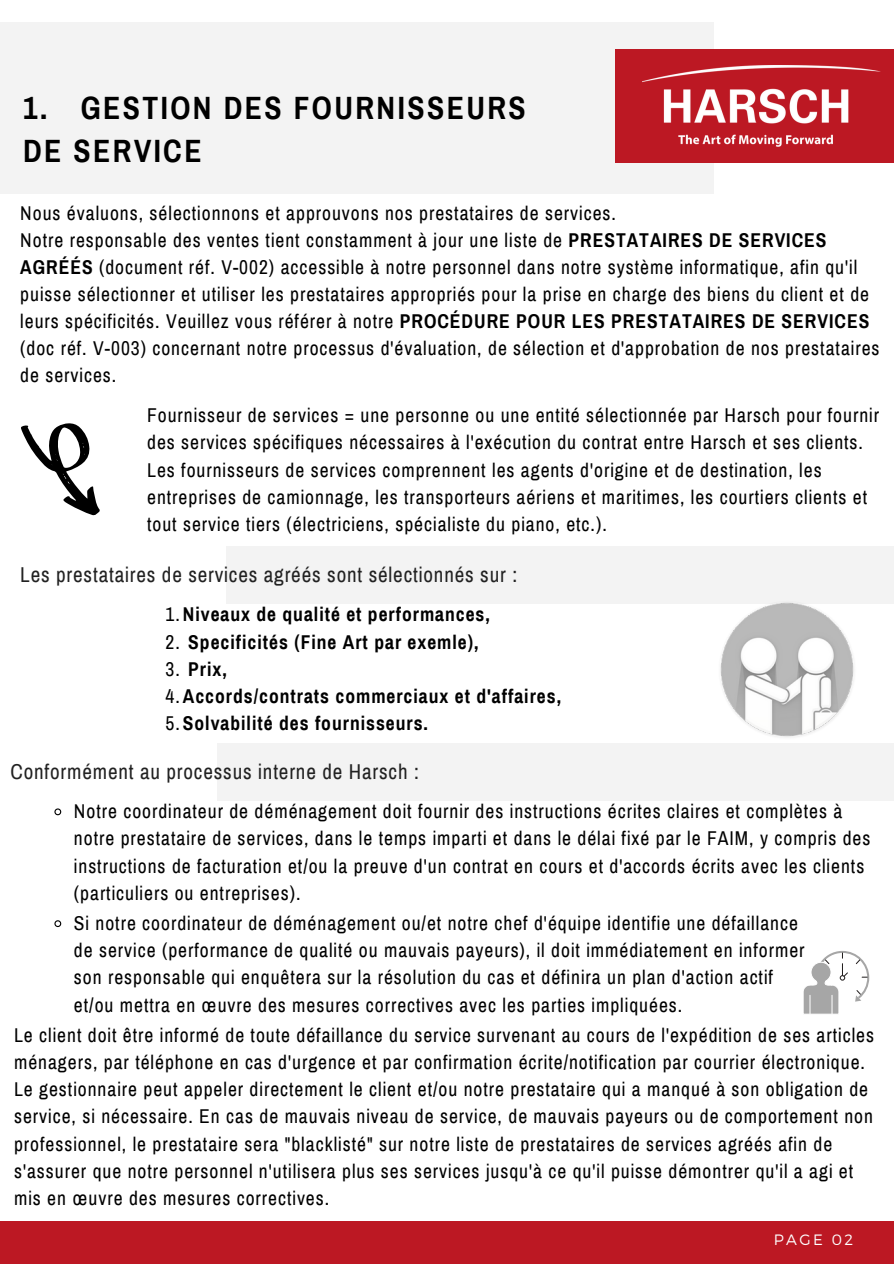
<style>
.page{position:relative;width:894px;height:1264px;background:#fff}
.page>*{position:absolute;margin:0;border:0;box-sizing:border-box;transform-origin:0 0}
.t1{font:700 31.5px/43.3px "Archivo Narrow";letter-spacing:.075em;color:#000}
.t2{font:21px "Archivo Narrow";letter-spacing:.04em;color:#222}
.t3{font:19.5px/27.2px "Archivo Narrow";letter-spacing:.05em;color:#000}
.t4{font:700 19.5px "Archivo Narrow";letter-spacing:.05em;color:#000}
.t5{font:300 15px "Montserrat";letter-spacing:.16em;color:#fff}
.s1{font-weight:700}
.s2{font-weight:400}
</style>
<div class="page">
<div style="left:0;top:1221px;width:893px;height:42px;background:#bc1823"></div>
<div style="left:0;top:22px;width:713px;height:171px;background:#f3f3f3"></div>
<div style="left:615px;top:49px;width:278px;height:114px;background:#bc1823"></div>
<img style="left:642px;top:66px;width:238px;height:81px">
<div style="left:227px;top:546px;width:666px;height:58px;background:#f3f3f3"></div>
<div style="left:217px;top:743px;width:676px;height:57px;background:#f3f3f3"></div>
<img style="left:720px;top:602px;width:134px;height:136px">
<svg style="left:21px;top:423px;width:79px;height:93px"></svg>
<svg style="left:54px;top:808px;width:8px;height:8px"></svg>
<svg style="left:803px;top:951px;width:66px;height:63px"></svg>
<svg style="left:54px;top:920px;width:8px;height:7px"></svg>
<p class="t1" style="left:23px;top:86px;width:504px">1. GESTION DES FOURNISSEURS<br>DE SERVICE</p>
<h2 class="t3" style="left:20px;top:200px;width:860px">Nous évaluons, sélectionnons et approuvons nos prestataires de services.<br>Notre responsable des ventes tient constamment à jour une liste de <span class="s1">PRESTATAIRES DE SERVICES AGRÉÉS</span> (document réf. V-002) accessible à notre personnel dans notre système informatique, afin qu'il puisse sélectionner et utiliser les prestataires appropriés pour la prise en charge des biens du client et de leurs spécificités. Veuillez vous référer à notre <span class="s1">PROCÉDURE POUR LES PRESTATAIRES DE SERVICES </span>(doc réf. V-003) concernant notre processus d'évaluation, de sélection et d'approbation de nos prestataires de services.</h2>
<p class="t3" style="left:147px;top:402px;width:733px">Fournisseur de services = une personne ou une entité sélectionnée par Harsch pour fournir des services spécifiques nécessaires à l'exécution du contrat entre Harsch et ses clients.<br>Les fournisseurs de services comprennent les agents d'origine et de destination, les entreprises de camionnage, les transporteurs aériens et maritimes, les courtiers clients et tout service tiers (électriciens, spécialiste du piano, etc.).</p>
<h1 class="t2" style="left:20px;top:563px;width:498px">Les prestataires de services agréés sont sélectionnés sur :</h1>
<p class="t4" style="left:165px;top:604px;width:326px"><span class="s2">1.</span>Niveaux de qualité et performances,</p>
<h2 class="t4" style="left:165px;top:631px;width:314px"><span class="s2">2.</span> Specificités (Fine Art par exemle),</h2>
<h2 class="t4" style="left:165px;top:658px;width:63px"><span class="s2">3.</span> Prix,</h2>
<p class="t4" style="left:165px;top:686px;width:397px"><span class="s2">4.</span>Accords/contrats commerciaux et d'affaires,</p>
<p class="t4" style="left:165px;top:713px;width:264px"><span class="s2">5.</span>Solvabilité des fournisseurs.</p>
<p class="t2" style="left:10px;top:760px;width:410px">Conformément au processus interne de Harsch :</p>
<p class="t3" style="left:74px;top:798px;width:797px">Notre coordinateur de déménagement doit fournir des instructions écrites claires et complètes à notre prestataire de services, dans le temps imparti et dans le délai fixé par le FAIM, y compris des instructions de facturation et/ou la preuve d'un contrat en cours et d'accords écrits avec les clients (particuliers ou entreprises).</p>
<p class="t3" style="left:74px;top:909px;width:731px">Si notre coordinateur de déménagement ou/et notre chef d'équipe identifie une défaillance de service (performance de qualité ou mauvais payeurs), il doit immédiatement en informer son responsable qui enquêtera sur la résolution du cas et définira un plan d'action actif et/ou mettra en œuvre des mesures correctives avec les parties impliquées.</p>
<p class="t3" style="left:14px;top:1021px;width:861px">Le client doit être informé de toute défaillance du service survenant au cours de l'expédition de ses articles ménagers, par téléphone en cas d'urgence et par confirmation écrite/notification par courrier électronique.<br>Le gestionnaire peut appeler directement le client et/ou notre prestataire qui a manqué à son obligation de service, si nécessaire. En cas de mauvais niveau de service, de mauvais payeurs ou de comportement non professionnel, le prestataire sera "blacklisté" sur notre liste de prestataires de services agréés afin de s'assurer que notre personnel n'utilisera plus ses services jusqu'à ce qu'il puisse démontrer qu'il a agi et mis en œuvre des mesures correctives.</p>
<p class="t5" style="left:773px;top:1230px;width:81px">PAGE 02</p>
</div>
